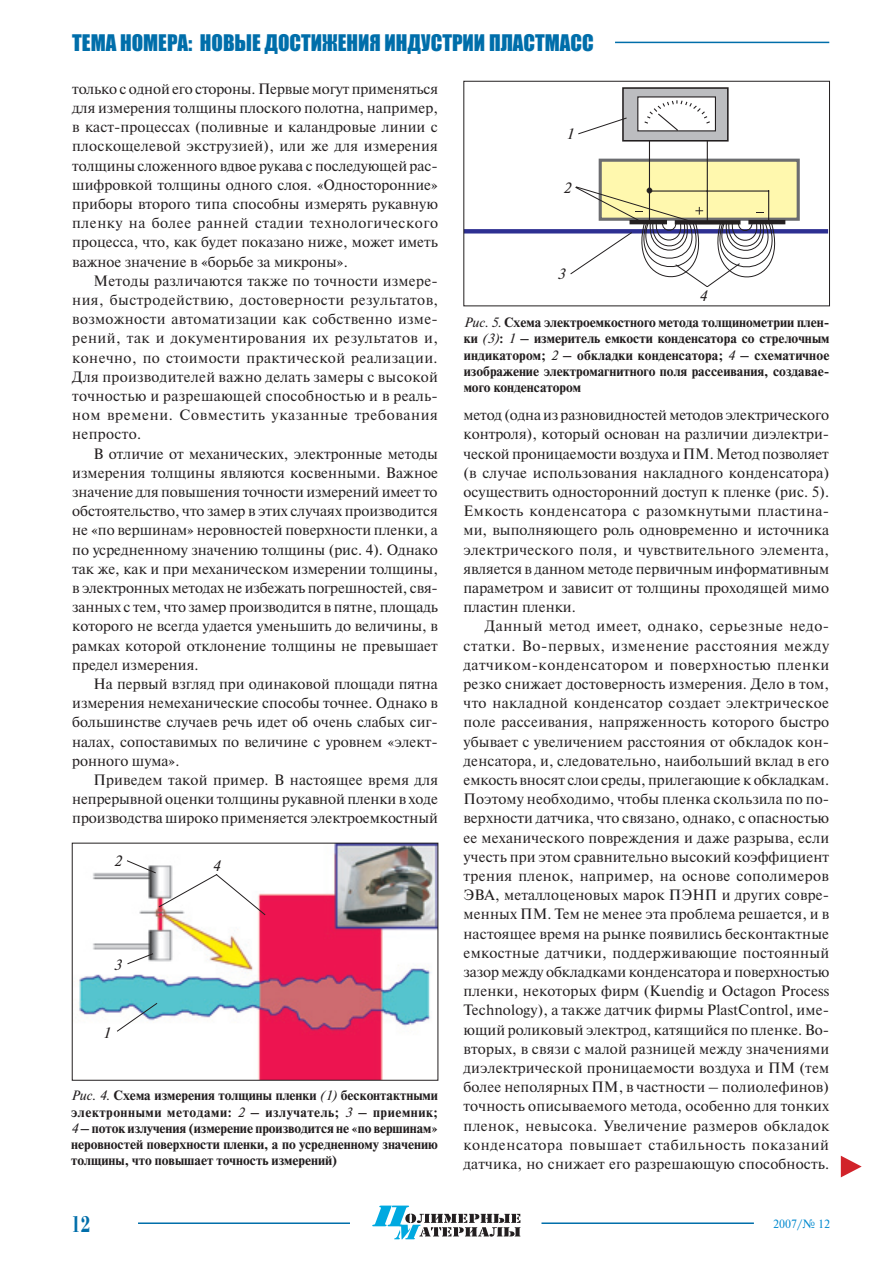
<style>
.page{position:relative;width:893px;height:1263px;background:#fff}
.page>*{position:absolute;margin:0;border:0;box-sizing:border-box;transform-origin:0 0}
.t1{font:700 24px "Bodoni C";color:#006eaa;scale:.7 1}
.t2{font:21px "Impact";color:#006eaa}
.t3{font:15px/19.2px "Newton 7 C";color:#231f20;text-align:justify}
.t4{font:italic 15px "Newton 7 C";color:#231f20}
.t5{font:700 13.5px/16.2px "Newton 7 C";color:#231f20;text-align:justify}
.t6{font:12px "Newton 7 C";color:#0089cf}
.s1{font-weight:400;font-style:italic}
</style>
<div class="page">
<hr style="left:138px;top:1222px;width:212px;height:2px;background:#006eaa">
<hr style="left:541px;top:1222px;width:213px;height:2px;background:#006eaa">
<svg style="left:372px;top:1205px;width:148px;height:34px"></svg>
<img style="left:79px;top:845px;width:357px;height:233px">
<svg style="left:127px;top:953px;width:27px;height:12px"></svg>
<svg style="left:116px;top:1002px;width:42px;height:30px"></svg>
<svg style="left:126px;top:860px;width:140px;height:56px"></svg>
<div style="left:623px;top:88px;width:105px;height:53px;background:#bcbdc0"></div>
<div style="left:622px;top:87px;width:107px;height:55px;border:2px solid #231f20"></div>
<div style="left:599px;top:159px;width:201px;height:62px;border:3px solid #6c6d70"></div>
<svg style="left:465px;top:229px;width:363px;height:4px"></svg>
<svg style="left:570px;top:96px;width:223px;height:191px"></svg>
<div style="left:463px;top:81px;width:367px;height:225px;border:1px solid #231f20"></div>
<svg style="left:841px;top:1156px;width:21px;height:21px"></svg>
<hr style="left:615px;top:42px;width:214px;height:1px;background:#006eaa">
<h2 class="t2" style="left:72px;top:26px;width:523px">тема номера: Новые достижения индустрии пластмасс</h2>
<p class="t3" style="left:72px;top:79px;width:367px">только с одной его стороны. Первые могут применяться для измерения толщины плоского полотна, например, в каст-процессах (поливные и каландровые линии с плоскощелевой экструзией), или же для измерения толщины сложенного вдвое рукава с последующей рас&shy;шифровкой толщины одного слоя. «Односторонние» приборы второго типа способны измерять рукавную пленку на более ранней стадии технологического процесса, что, как будет показано ниже, может иметь важное значение в «борьбе за микроны».</p>
<p class="t3" style="left:72px;top:271px;width:367px;text-indent:21px">Методы различаются также по точности измере&shy;ния, быстродействию, достоверности результатов, возможности автоматизации как собственно изме&shy;рений, так и документирования их результатов и, конечно, по стоимости практической реализации.<br>Для производителей важно делать замеры с высокой точностью и разрешающей способностью и в реаль&shy;ном времени. Совместить указанные требования непросто.</p>
<p class="t3" style="left:72px;top:444px;width:367px;text-indent:21px">В отличие от механических, электронные методы измерения толщины являются косвенными. Важное значение для повышения точности измерений имеет то обстоятельство, что замер в этих случаях производится не «по вершинам» неровностей поверхности пленки, а по усредненному значению толщины (рис. 4). Однако так же, как и при механическом измерении толщины, в электронных методах не избежать погрешностей, свя&shy;занных с тем, что замер производится в пятне, площадь которого не всегда удается уменьшить до величины, в рамках которой отклонение толщины не превышает предел измерения.</p>
<p class="t3" style="left:72px;top:674px;width:367px;text-indent:21px">На первый взгляд при одинаковой площади пятна измерения немеханические способы точнее. Однако в большинстве случаев речь идет об очень слабых сиг&shy;налах, сопоставимых по величине с уровнем «элект&shy;ронного шума».</p>
<p class="t3" style="left:72px;top:770px;width:367px;text-indent:21px">Приведем такой пример. В настоящее время для непрерывной оценки толщины рукавной пленки в ходе производства широко применяется электроемкостный</p>
<p class="t4" style="left:114px;top:852px;width:9px">2</p>
<p class="t4" style="left:114px;top:956px;width:9px">3</p>
<p class="t4" style="left:103px;top:1025px;width:9px">1</p>
<p class="t4" style="left:213px;top:858px;width:9px">4</p>
<p class="t5" style="left:71px;top:1088px;width:368px"><span class="s1">Рис. 4.</span> Схема измерения толщины пленки <span class="s1">(1)</span> бесконтактными электронными методами: <span class="s1">2</span> – излучатель; <span class="s1">3</span> – приемник; <span class="s1">4</span> – поток излучения (измерение производится не «по вершинам» неровностей поверхности пленки, а по усредненному значению толщины, что повышает точность измерений)</p>
<p class="t4" style="left:566px;top:125px;width:9px">1</p>
<p class="t4" style="left:563px;top:180px;width:9px">2</p>
<p class="t4" style="left:558px;top:266px;width:9px">3</p>
<p class="t4" style="left:699px;top:288px;width:9px">4</p>
<p class="t5" style="left:464px;top:314px;width:367px"><span class="s1">Рис. 5.</span> Схема электроемкостного метода толщинометрии плен&shy;ки <span class="s1">(3)</span>: <span class="s1">1</span> – измеритель емкости конденсатора со стрелочным индикатором; <span class="s1">2</span> – обкладки конденсатора; <span class="s1">4</span> – схематичное изображение электромагнитного поля рассеивания, создавае&shy;мого конденсатором</p>
<p class="t3" style="left:463px;top:405px;width:367px">метод (одна из разновидностей методов электрического контроля), который основан на различии диэлектри&shy;ческой проницаемости воздуха и ПМ. Метод позволяет (в случае использования накладного конденсатора) осуществить односторонний доступ к пленке (рис. 5).<br>Емкость конденсатора с разомкнутыми пластина&shy;ми, выполняющего роль одновременно и источника электрического поля, и чувствительного элемента, является в данном методе первичным информативным параметром и зависит от толщины проходящей мимо пластин пленки.</p>
<p class="t3" style="left:463px;top:617px;width:367px;text-indent:21px">Данный метод имеет, однако, серьезные недо&shy;статки. Во-первых, изменение расстояния между датчиком-конденсатором и поверхностью пленки резко снижает достоверность измерения. Дело в том, что накладной конденсатор создает электрическое поле рассеивания, напряженность которого быстро убывает с увеличением расстояния от обкладок кон&shy;денсатора, и, следовательно, наибольший вклад в его емкость вносят слои среды, прилегающие к обкладкам.<br>Поэтому необходимо, чтобы пленка скользила по по&shy;верхности датчика, что связано, однако, с опасностью ее механического повреждения и даже разрыва, если учесть при этом сравнительно высокий коэффициент трения пленок, например, на основе сополимеров ЭВА, металлоценовых марок ПЭНП и других совре&shy;менных ПМ. Тем не менее эта проблема решается, и в настоящее время на рынке появились бесконтактные емкостные датчики, поддерживающие постоянный зазор между обкладками конденсатора и поверхностью пленки, некоторых фирм (Kuendig и Octagon Process Technology), а также датчик фирмы PlastControl, име&shy;ющий роликовый электрод, катящийся по пленке. Во&shy;вторых, в связи с малой разницей между значениями диэлектрической проницаемости воздуха и ПМ (тем более неполярных ПМ, в частности – полиолефинов) точность описываемого метода, особенно для тонких пленок, невысока. Увеличение размеров обкладок конденсатора повышает стабильность показаний датчика, но снижает его разрешающую способность.</p>
<h1 class="t1" style="left:72px;top:1212px;width:13px">12</h1>
<p class="t6" style="left:773px;top:1217px;width:59px">2007/№ 12</p>
</div>
